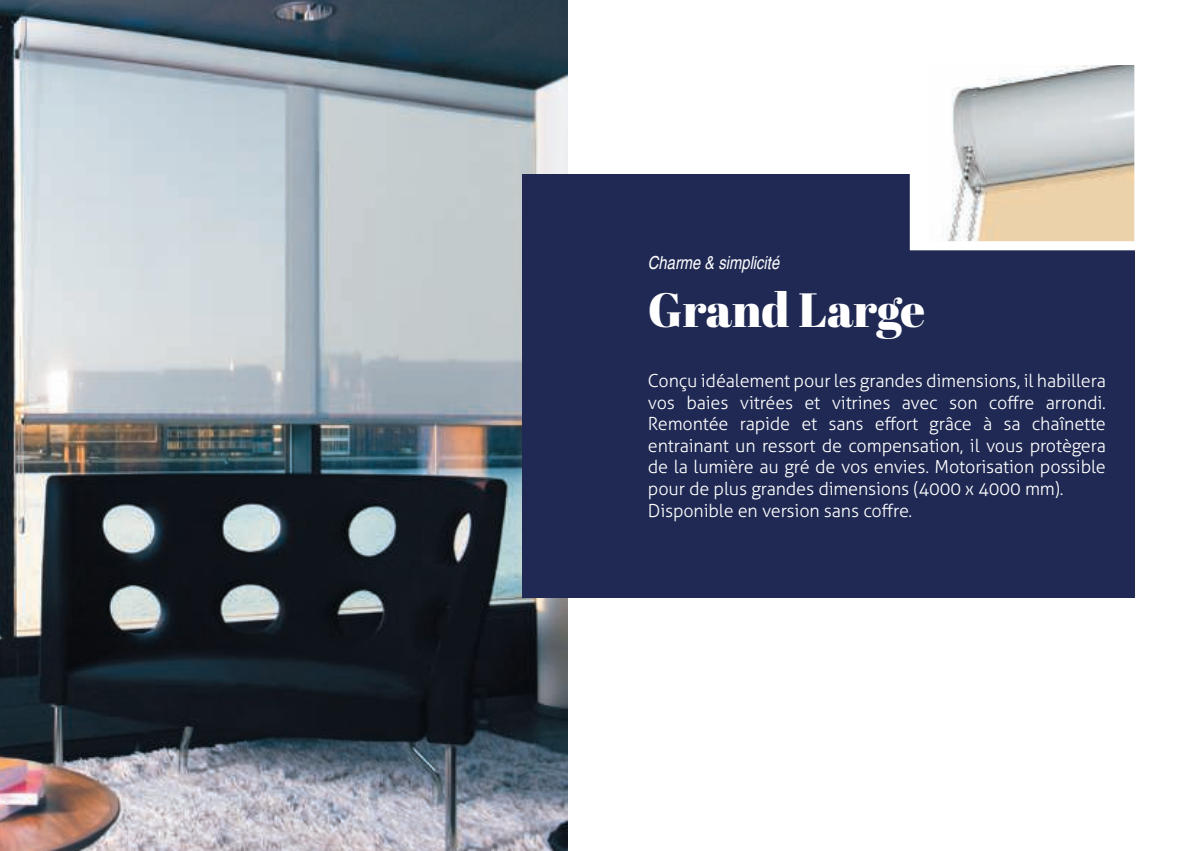
<style>
.page{position:relative;width:1191px;height:851px;background:#fff}
.page>*{position:absolute;margin:0;border:0;box-sizing:border-box;transform-origin:0 0}
.t1{font:48px "Abril Fatface";color:#fff}
.t2{font:300 18px/21.6px "Aller";letter-spacing:-.01em;color:#fff}
.t3{font:italic condensed 18px "Helvetica";color:#fff}
</style>
<div class="page">
<img style="left:0;top:0;width:567px;height:850px">
<div style="left:522px;top:174px;width:172px;height:424px;background:#1f2953"></div>
<div style="left:625px;top:174px;width:509px;height:424px;background:#1f2953"></div>
<svg style="left:909px;top:65px;width:226px;height:190px"></svg>
<p class="t3" style="left:648px;top:256px;width:133px">Charme &amp; simplicité</p>
<h1 class="t1" style="left:648px;top:290px;width:279px">Grand Large</h1>
<p class="t2" style="left:648px;top:371px;width:459px">Conçu idéalement pour les grandes dimensions, il habillera vos baies vitrées et vitrines avec son coffre arrondi.<br>Remontée rapide et sans effort grâce à sa chaînette entrainant un ressort de compensation, il vous protègera de la lumière au gré de vos envies. Motorisation possible pour de plus grandes dimensions (4000 x 4000 mm).<br>Disponible en version sans coffre.</p>
</div>
